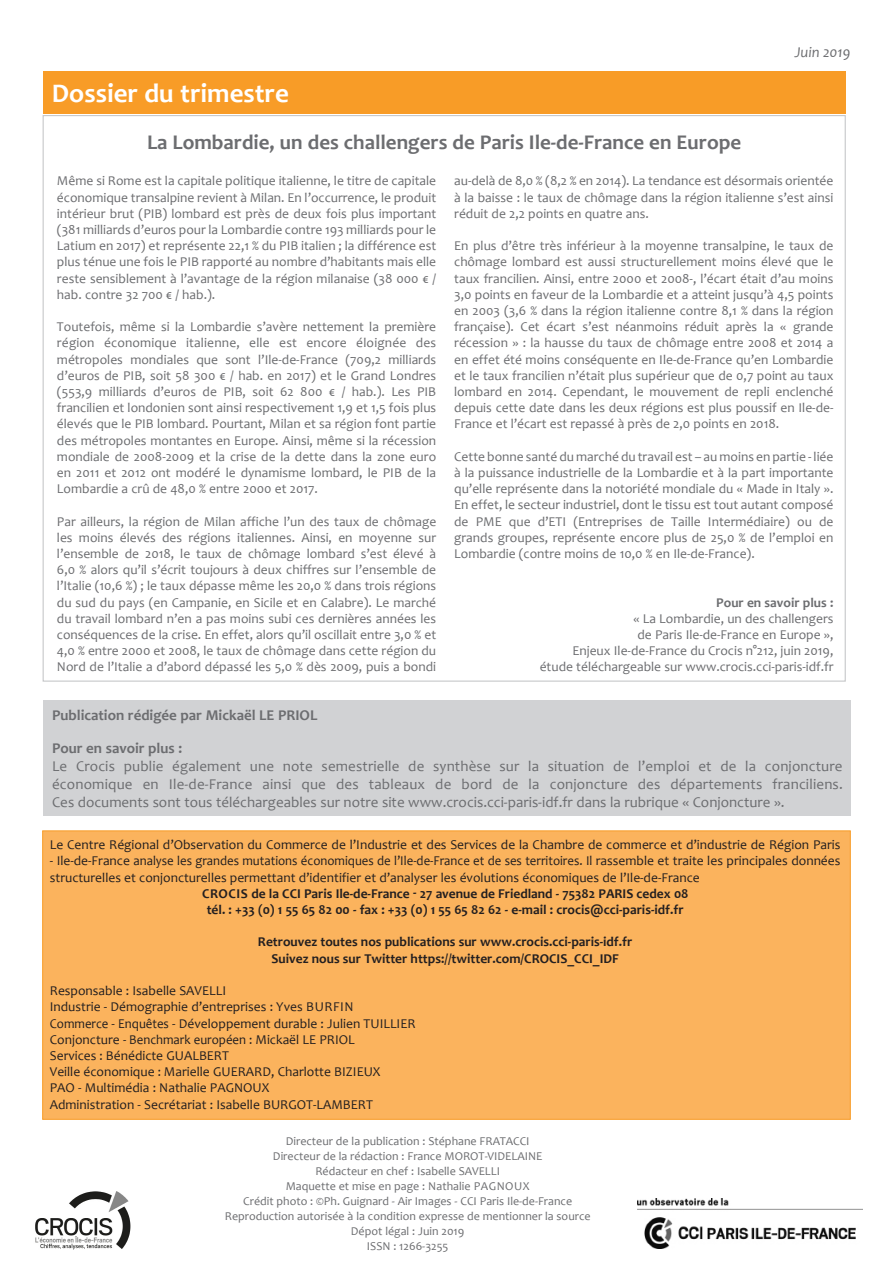
<style>
.page{position:relative;width:893px;height:1263px;background:#fff}
.page>*{position:absolute;margin:0;border:0;box-sizing:border-box;transform-origin:0 0}
.t1{font:700 27px "Candara";color:#fff}
.t2{font:700 21px "Candara";color:#6c6d70}
.t3{font:15px/18px "Candara";color:#6c6d70;text-align:justify}
.t4{font:700 15px "Candara";color:#6c6d70}
.t5{font:italic 15px "Candara";color:#6c6d70}
.t6{font:13.5px/16.2px "Candara";color:#6c6d70;text-align:justify}
.t7{font:13.5px/16.2px "Candara";color:#231f20}
.t8{font:700 13.5px/16.2px "Candara";color:#231f20;text-align:center}
.t9{font:700 13.5px "Candara";color:#6c6d70}
.t10{font:12px/15px "Candara";color:#6c6d70;text-align:center}
</style>
<div class="page">
<img style="left:35px;top:1191px;width:96px;height:59px">
<div style="left:43px;top:72px;width:803px;height:42px;background:#f89c27"></div>
<div style="left:43px;top:115px;width:803px;height:567px;background:#fff;border:1px solid #c7c8ca"></div>
<img style="left:638px;top:1199px;width:224px;height:49px">
<div style="left:44px;top:700px;width:807px;height:116px;background:#d1d2d4"></div>
<div style="left:43px;top:831px;width:807px;height:288px;background:#fbb35d;border:1px solid #f89c27"></div>
<h1 class="t1" style="left:52px;top:77px;width:238px">Dossier du trimestre</h1>
<p class="t5" style="left:795px;top:43px;width:57px">Juin 2019</p>
<h2 class="t2" style="left:147px;top:129px;width:596px">La Lombardie, un des challengers de Paris Ile-de-France en Europe</h2>
<p class="t6" style="left:57px;top:173px;width:381px">Même si Rome est la capitale politique italienne, le titre de capitale économique transalpine revient à Milan. En l’occurrence, le produit intérieur brut (PIB) lombard est près de deux fois plus important (381 milliards d’euros pour la Lombardie contre 193 milliards pour le Latium en 2017) et représente 22,1 % du PIB italien ; la différence est plus ténue une fois le PIB rapporté au nombre d’habitants mais elle reste sensiblement à l’avantage de la région milanaise (38 000 € / hab. contre 32 700 € / hab.).</p>
<p class="t6" style="left:57px;top:319px;width:381px">Toutefois, même si la Lombardie s’avère nettement la première région économique italienne, elle est encore éloignée des métropoles mondiales que sont l’Ile-de-France (709,2 milliards d’euros de PIB, soit 58 300 € / hab. en 2017) et le Grand Londres (553,9 milliards d’euros de PIB, soit 62 800 € / hab.). Les PIB francilien et londonien sont ainsi respectivement 1,9 et 1,5 fois plus élevés que le PIB lombard. Pourtant, Milan et sa région font partie des métropoles montantes en Europe. Ainsi, même si la récession mondiale de 2008-2009 et la crise de la dette dans la zone euro en 2011 et 2012 ont modéré le dynamisme lombard, le PIB de la Lombardie a crû de 48,0 % entre 2000 et 2017.</p>
<p class="t6" style="left:57px;top:513px;width:381px">Par ailleurs, la région de Milan affiche l’un des taux de chômage les moins élevés des régions italiennes. Ainsi, en moyenne sur l’ensemble de 2018, le taux de chômage lombard s’est élevé à 6,0 % alors qu’il s’écrit toujours à deux chiffres sur l’ensemble de l’Italie (10,6 %) ; le taux dépasse même les 20,0 % dans trois régions du sud du pays (en Campanie, en Sicile et en Calabre). Le marché du travail lombard n’en a pas moins subi ces dernières années les conséquences de la crise. En effet, alors qu’il oscillait entre 3,0 % et 4,0 % entre 2000 et 2008, le taux de chômage dans cette région du Nord de l’Italie a d’abord dépassé les 5,0 % dès 2009, puis a bondi</p>
<p class="t6" style="left:454px;top:173px;width:381px">au-delà de 8,0 % (8,2 % en 2014). La tendance est désormais orientée à la baisse : le taux de chômage dans la région italienne s’est ainsi réduit de 2,2 points en quatre ans.</p>
<p class="t6" style="left:454px;top:238px;width:381px">En plus d’être très inférieur à la moyenne transalpine, le taux de chômage lombard est aussi structurellement moins élevé que le taux francilien. Ainsi, entre 2000 et 2008-, l’écart était d’au moins 3,0 points en faveur de la Lombardie et a atteint jusqu’à 4,5 points en 2003 (3,6 % dans la région italienne contre 8,1 % dans la région française). Cet écart s’est néanmoins réduit après la « grande récession » : la hausse du taux de chômage entre 2008 et 2014 a en effet été moins conséquente en Ile-de-France qu’en Lombardie et le taux francilien n’était plus supérieur que de 0,7 point au taux lombard en 2014. Cependant, le mouvement de repli enclenché depuis cette date dans les deux régions est plus poussif en Ile-de-France et l’écart est repassé à près de 2,0 points en 2018.</p>
<p class="t6" style="left:454px;top:448px;width:381px">Cette bonne santé du marché du travail est – au moins en partie - liée à la puissance industrielle de la Lombardie et à la part importante qu’elle représente dans la notoriété mondiale du « Made in Italy ».<br>En effet, le secteur industriel, dont le tissu est tout autant composé de PME que d’ETI (Entreprises de Taille Intermédiaire) ou de grands groupes, représente encore plus de 25,0 % de l’emploi en Lombardie (contre moins de 10,0 % en Ile-de-France).</p>
<p class="t9" style="left:716px;top:594px;width:119px">Pour en savoir plus :</p>
<p class="t6" style="left:540px;top:610px;width:295px;text-align:right">« La Lombardie, un des challengers<br>de Paris Ile-de-France en Europe »,<br>Enjeux Ile-de-France du Crocis n°212, juin 2019, étude téléchargeable sur www.crocis.cci-paris-idf.fr</p>
<p class="t4" style="left:52px;top:705px;width:267px">Publication rédigée par Mickaël LE PRIOL</p>
<p class="t4" style="left:52px;top:738px;width:132px">Pour en savoir plus :</p>
<p class="t3" style="left:52px;top:757px;width:792px">Le Crocis publie également une note semestrielle de synthèse sur la situation de l’emploi et de la conjoncture économique en Ile-de-France ainsi que des tableaux de bord de la conjoncture des départements franciliens.<br>Ces documents sont tous téléchargeables sur notre site www.crocis.cci-paris-idf.fr dans la rubrique « Conjoncture ».</p>
<p class="t7" style="left:50px;top:837px;width:792px">Le Centre Régional d’Observation du Commerce de l’Industrie et des Services de la Chambre de commerce et d’industrie de Région Paris</p>
<p class="t7" style="left:50px;top:853px;width:792px">- Ile-de-France analyse les grandes mutations économiques de l’Ile-de-France et de ses territoires. Il rassemble et traite les principales données structurelles et conjoncturelles permettant d’identifier et d’analyser les évolutions économiques de l’Ile-de-France</p>
<p class="t8" style="left:202px;top:885px;width:488px">CROCIS de la CCI Paris Ile-de-France - 27 avenue de Friedland - 75382 PARIS cedex 08 tél. : +33 (0) 1 55 65 82 00 - fax : +33 (0) 1 55 65 82 62 - e-mail : crocis@cci-paris-idf.fr</p>
<p class="t8" style="left:258px;top:934px;width:376px">Retrouvez toutes nos publications sur www.crocis.cci-paris-idf.fr<br>Suivez nous sur Twitter https://twitter.com/CROCIS_CCI_IDF</p>
<p class="t7" style="left:50px;top:982px;width:367px">Responsable : Isabelle SAVELLI<br>Industrie - Démographie d’entreprises : Yves BURFIN Commerce - Enquêtes - Développement durable : Julien TUILLIER Conjoncture - Benchmark européen : Mickaël LE PRIOL<br>Services : Bénédicte GUALBERT<br>Veille économique : Marielle GUERARD, Charlotte BIZIEUX<br>PAO - Multimédia : Nathalie PAGNOUX<br>Administration - Secrétariat : Isabelle BURGOT-LAMBERT</p>
<p class="t10" style="left:225px;top:1134px;width:367px">Directeur de la publication : Stéphane FRATACCI<br>Directeur de la rédaction : France MOROT-VIDELAINE<br>Rédacteur en chef : Isabelle SAVELLI<br>Maquette et mise en page : Nathalie PAGNOUX<br>Crédit photo : ©Ph. Guignard - Air Images - CCI Paris Ile-de-France Reproduction autorisée à la condition expresse de mentionner la source Dépot légal : Juin 2019<br>ISSN : 1266-3255</p>
</div>
